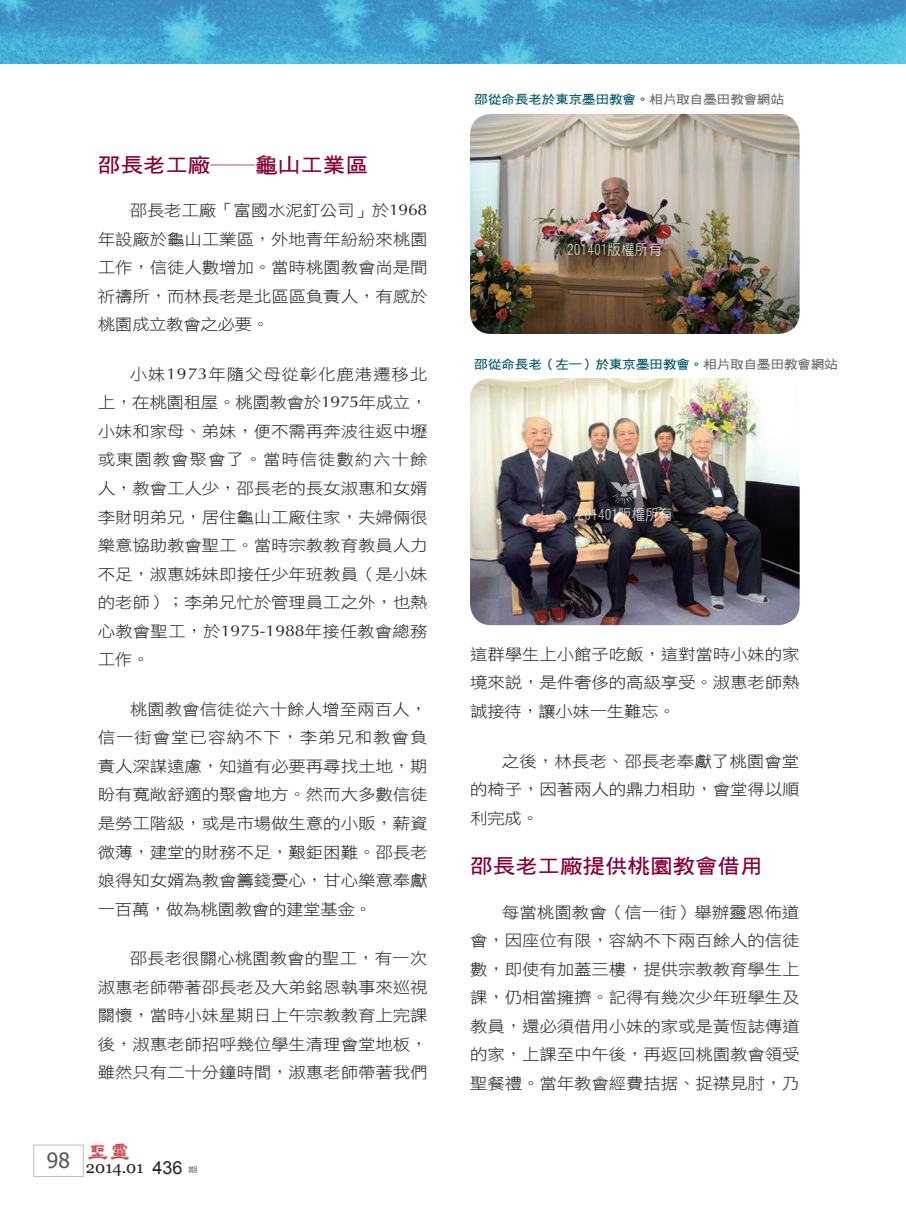
<style>
.page{position:relative;width:906px;height:1217px;background:#fff}
.page>*{position:absolute;margin:0;border:0;box-sizing:border-box;transform-origin:0 0}
.大標{font:20.25px "DF Hei W7 WIN BF";color:#860037;scale:1.11 1}
.t1{font:16.5px "Georgia";color:#231f20}
.t2{font:15.75px/28.5px "DF Hei W3 WIN BF";letter-spacing:-.01em;color:#231f20;text-align:justify;scale:1.11 1}
.t3{font:15px "DF Yuan W5 WIN BF";color:#fff;scale:.9 1}
.圖說{font:12.45px "DF Hei W7 WIN BF";letter-spacing:-.025em;color:#005a6b;scale:1.11 1}
.t4{font:7.5px "DF Hei W5 WIN BF";color:#57585a;scale:1.25 1}
.s1{font-family:"Optima"}
.s2{font-family:"Arial";font-size:18px}
.s3{color:#6c6d70}
</style>
<div class="page">
<div style="left:33px;top:1144px;width:50px;height:32px;border:1px solid #bcbdc0"></div>
<img style="left:88px;top:1143px;width:41px;height:18px">
<img style="left:470px;top:114px;width:329px;height:220px">
<img style="left:470px;top:378px;width:329px;height:247px">
<img style="left:0;top:0;width:906px;height:64px">
<svg style="left:611px;top:481px;width:29px;height:22px"></svg>
<svg style="left:601px;top:217px;width:28px;height:22px"></svg>
<p class="大標" style="left:98px;top:154px;width:245px">邵長老工廠──龜山工業區</p>
<p class="t2" style="left:98px;top:196px;width:298px;text-indent:32px">邵長老工廠「富國水泥釘公司」於<span class="s1">1968</span>年設廠於龜山工業區，外地青年紛紛來桃園工作，信徒人數增加。當時桃園教會尚是間祈禱所，而林長老是北區區負責人，有感於桃園成立教會之必要。</p>
<p class="t2" style="left:98px;top:360px;width:298px;text-indent:32px">小妹<span class="s1">1973</span>年隨父母從彰化鹿港遷移北上，在桃園租屋。桃園教會於<span class="s1">1975</span>年成立，小妹和家母、弟妹，便不需再奔波往返中壢或東園教會聚會了。當時信徒數約六十餘人，教會工人少，邵長老的長女淑惠和女婿李財明弟兄，居住龜山工廠住家，夫婦倆很樂意協助教會聖工。當時宗教教育教員人力不足，淑惠姊妹即接任少年班教員（是小妹的老師）；李弟兄忙於管理員工之外，也熱心教會聖工，於<span class="s1">1975-1988</span>年接任教會總務工作。</p>
<p class="t2" style="left:98px;top:694px;width:298px;text-indent:32px">桃園教會信徒從六十餘人增至兩百人，信一街會堂已容納不下，李弟兄和教會負責人深謀遠慮，知道有必要再尋找土地，期盼有寬敞舒適的聚會地方。然而大多數信徒是勞工階級，或是市場做生意的小販，薪資微薄，建堂的財務不足，艱鉅困難。邵長老娘得知女婿為教會籌錢憂心，甘心樂意奉獻一百萬，做為桃園教會的建堂基金。</p>
<p class="t2" style="left:98px;top:944px;width:298px;text-indent:32px">邵長老很關心桃園教會的聖工，有一次淑惠老師帶著邵長老及大弟銘恩執事來巡視關懷，當時小妹星期日上午宗教教育上完課後，淑惠老師招呼幾位學生清理會堂地板，雖然只有二十分鐘時間，淑惠老師帶著我們</p>
<p class="t1" style="left:47px;top:1156px;width:137px"><sup>98</sup> 2014.01 <span class="s2">436</span></p>
<p class="t4" style="left:188px;top:1165px;width:9px">期</p>
<p class="圖說" style="left:474px;top:93px;width:281px">邵從命長老於東京墨田教會。<span class="s3">相片取自墨田教會網站</span></p>
<p class="t3" style="left:567px;top:241px;width:106px">201401版權所有</p>
<p class="圖說" style="left:474px;top:358px;width:329px">邵從命長老（左一）於東京墨田教會。<span class="s3">相片取自墨田教會網站</span></p>
<p class="t3" style="left:578px;top:506px;width:106px">201401版權所有</p>
<p class="t2" style="left:470px;top:639px;width:298px">這群學生上小館子吃飯，這對當時小妹的家境來說，是件奢侈的高級享受。淑惠老師熱誠接待，讓小妹一生難忘。</p>
<p class="t2" style="left:470px;top:746px;width:298px;text-indent:32px">之後，林長老、邵長老奉獻了桃園會堂的椅子，因著兩人的鼎力相助，會堂得以順利完成。</p>
<p class="大標" style="left:470px;top:855px;width:265px">邵長老工廠提供桃園教會借用</p>
<p class="t2" style="left:470px;top:897px;width:298px;text-indent:32px">每當桃園教會（信一街）舉辦靈恩佈道會，因座位有限，容納不下兩百餘人的信徒數，即使有加蓋三樓，提供宗教教育學生上課，仍相當擁擠。記得有幾次少年班學生及教員，還必須借用小妹的家或是黃恆誌傳道的家，上課至中午後，再返回桃園教會領受聖餐禮。當年教會經費拮据、捉襟見肘，乃</p>
</div>
